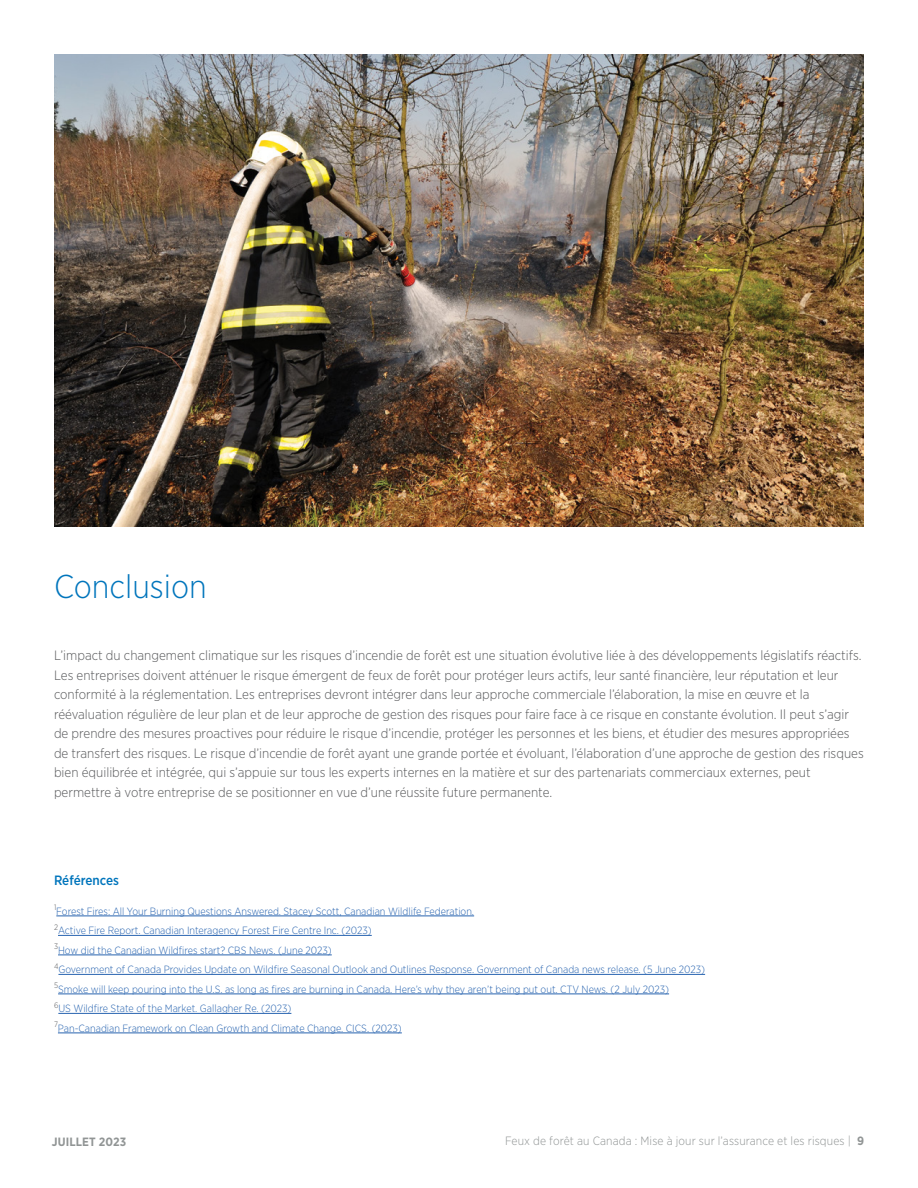
<style>
.page{position:relative;width:918px;height:1188px;background:#fff}
.page>*{position:absolute;margin:0;border:0;box-sizing:border-box;transform-origin:0 0}
.t1{font:300 33px "Gotham Narrow";color:#0075bc}
.t2{font:300 13.5px/19.5px "Gotham Narrow";color:#58595b}
.t3{font:500 13.5px "Gotham Narrow";color:#0075bc}
.t4{font:300 12px "Gotham Narrow";letter-spacing:.01em;color:#919595}
.t5{font:700 12px "Gotham Narrow";letter-spacing:.01em;color:#919595}
.t6{font:300 10.5px/19.5px "Gotham Narrow";color:#2864b0}
.s1{font-weight:700}
</style>
<div class="page">
<hr style="left:56px;top:916px;width:418px;height:1px;background:#2864b0">
<hr style="left:58px;top:935px;width:314px;height:1px;background:#2864b0">
<hr style="left:58px;top:955px;width:274px;height:1px;background:#2864b0">
<hr style="left:58px;top:974px;width:647px;height:1px;background:#2864b0">
<hr style="left:58px;top:994px;width:611px;height:1px;background:#2864b0">
<hr style="left:58px;top:1013px;width:233px;height:1px;background:#2864b0">
<hr style="left:58px;top:1033px;width:344px;height:1px;background:#2864b0">
<img style="left:54px;top:54px;width:810px;height:472px">
<h1 class="t1" style="left:54px;top:566px;width:154px">Conclusion</h1>
<p class="t2" style="left:54px;top:646px;width:811px">L’impact du changement climatique sur les risques d’incendie de forêt est une situation évolutive liée à des développements législatifs réactifs.<br>Les entreprises doivent atténuer le risque émergent de feux de forêt pour protéger leurs actifs, leur santé financière, leur réputation et leur conformité à la réglementation. Les entreprises devront intégrer dans leur approche commerciale l’élaboration, la mise en œuvre et la réévaluation régulière de leur plan et de leur approche de gestion des risques pour faire face à ce risque en constante évolution. Il peut s’agir de prendre des mesures proactives pour réduire le risque d’incendie, protéger les personnes et les biens, et étudier des mesures appropriées de transfert des risques. Le risque d’incendie de forêt ayant une grande portée et évoluant, l’élaboration d’une approche de gestion des risques bien équilibrée et intégrée, qui s’appuie sur tous les experts internes en la matière et sur des partenariats commerciaux externes, peut permettre à votre entreprise de se positionner en vue d’une réussite future permanente.</p>
<p class="t3" style="left:54px;top:871px;width:67px">Références</p>
<p class="t6" style="left:54px;top:901px;width:653px"><sup>1</sup>Forest Fires: All Your Burning Questions Answered. Stacey Scott, Canadian Wildlife Federation.<br><sup>2</sup>Active Fire Report. Canadian Interagency Forest Fire Centre Inc. (2023)<br><sup>3</sup>How did the Canadian Wildfires start? CBS News. (June 2023)<br><sup>4</sup>Government of Canada Provides Update on Wildfire Seasonal Outlook and Outlines Response. Government of Canada news release. (5 June 2023)<br><sup>5</sup>Smoke will keep pouring into the U.S. as long as fires are burning in Canada. Here’s why they aren’t being put out. CTV News. (2 July 2023)<br><sup>6</sup>US Wildfire State of the Market. Gallagher Re. (2023)<br><sup>7</sup>Pan-Canadian Framework on Clean Growth and Climate Change. CICS. (2023)</p>
<p class="t5" style="left:52px;top:1134px;width:76px">JUILLET 2023</p>
<p class="t4" style="left:505px;top:1134px;width:360px">Feux de forêt au Canada : Mise à jour sur l’assurance et les risques | <span class="s1">9</span></p>
</div>
